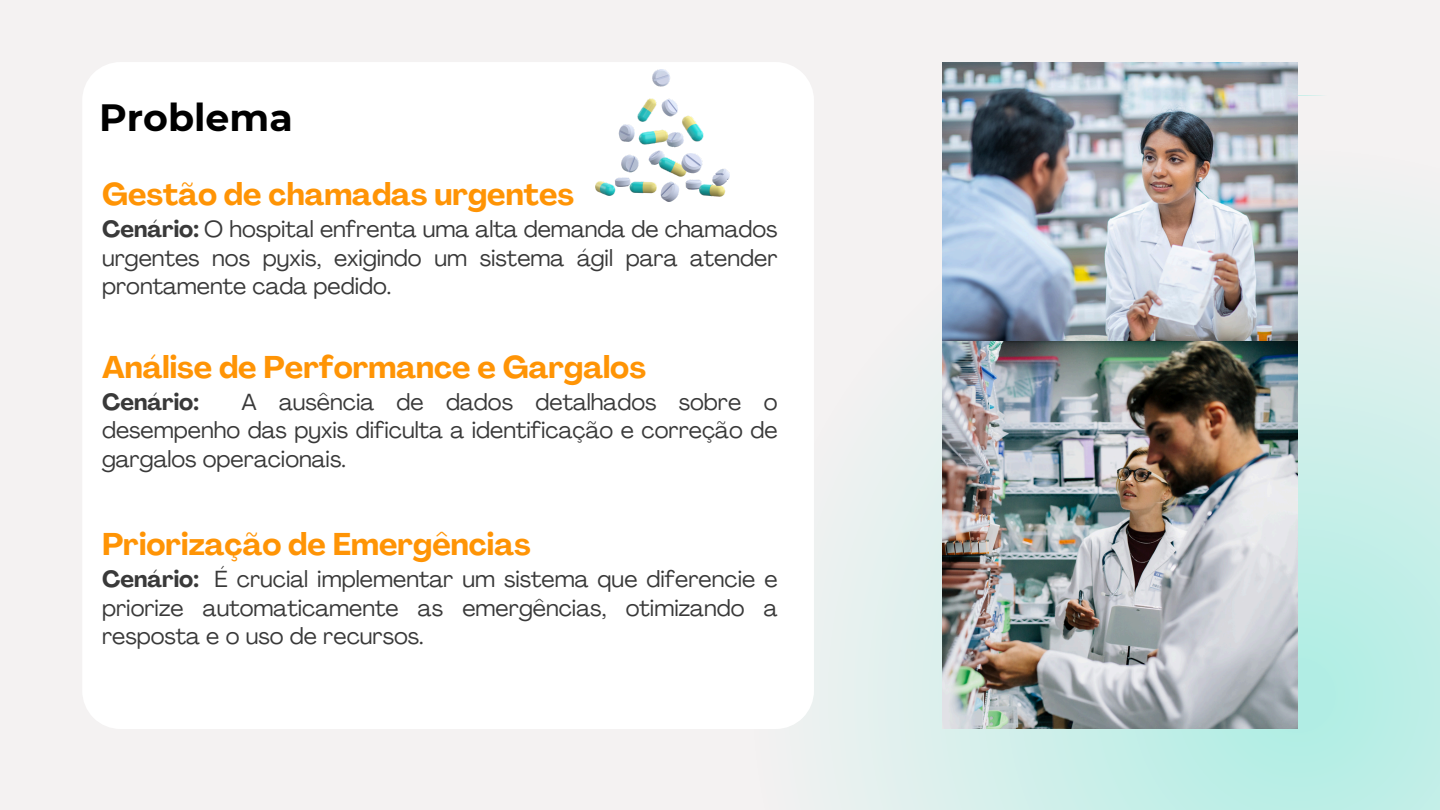
<style>
.page{position:relative;width:1440px;height:810px;background:#f4f2f2}
.page>*{position:absolute;margin:0;border:0;box-sizing:border-box;transform-origin:0 0}
.t1{font:700 37.9px "Montserrat";color:#000}
.t2{font:700 31px "Agrandir";color:#ff9405}
.t3{font:23px/28.5px "Agrandir";color:#393939;text-align:justify}
.t4{font:700 23px "Agrandir";color:#393939}
.s1{font-weight:700}
</style>
<div class="page">
<svg style="left:828px;top:95px;width:612px;height:715px"></svg>
<div style="left:83px;top:62px;width:731px;height:667px;background:#fff"></div>
<img style="left:942px;top:62px;width:356px;height:667px">
<div style="left:99px;top:156px;width:681px;height:169px;background:#fff"></div>
<img style="left:595px;top:69px;width:134px;height:132px">
<div style="left:99px;top:325px;width:681px;height:177px;background:#fff"></div>
<div style="left:99px;top:502px;width:681px;height:178px;background:#fff"></div>
<p class="t1" style="left:99px;top:94px;width:195px">Problema</p>
<p class="t2" style="left:102px;top:182px;width:474px">Gestão de chamadas urgentes</p>
<p class="t3" style="left:102px;top:217px;width:677px"><span class="s1">Cenário:</span> O hospital enfrenta uma alta demanda de chamados urgentes nos pyxis, exigindo um sistema ágil para atender prontamente cada pedido.</p>
<p class="t2" style="left:102px;top:354px;width:545px">Análise de Performance e Gargalos</p>
<p class="t4" style="left:102px;top:393px;width:98px">Cenário:</p>
<p class="t3" style="left:102px;top:390px;width:677px;text-indent:139px">A ausência de dados detalhados sobre o desempenho das pyxis dificulta a identificação e correção de gargalos operacionais.</p>
<p class="t2" style="left:102px;top:532px;width:430px">Priorização de Emergências</p>
<p class="t3" style="left:102px;top:567px;width:677px"><span class="s1">Cenário:</span> É crucial implementar um sistema que diferencie e priorize automaticamente as emergências, otimizando a resposta e o uso de recursos.</p>
</div>
